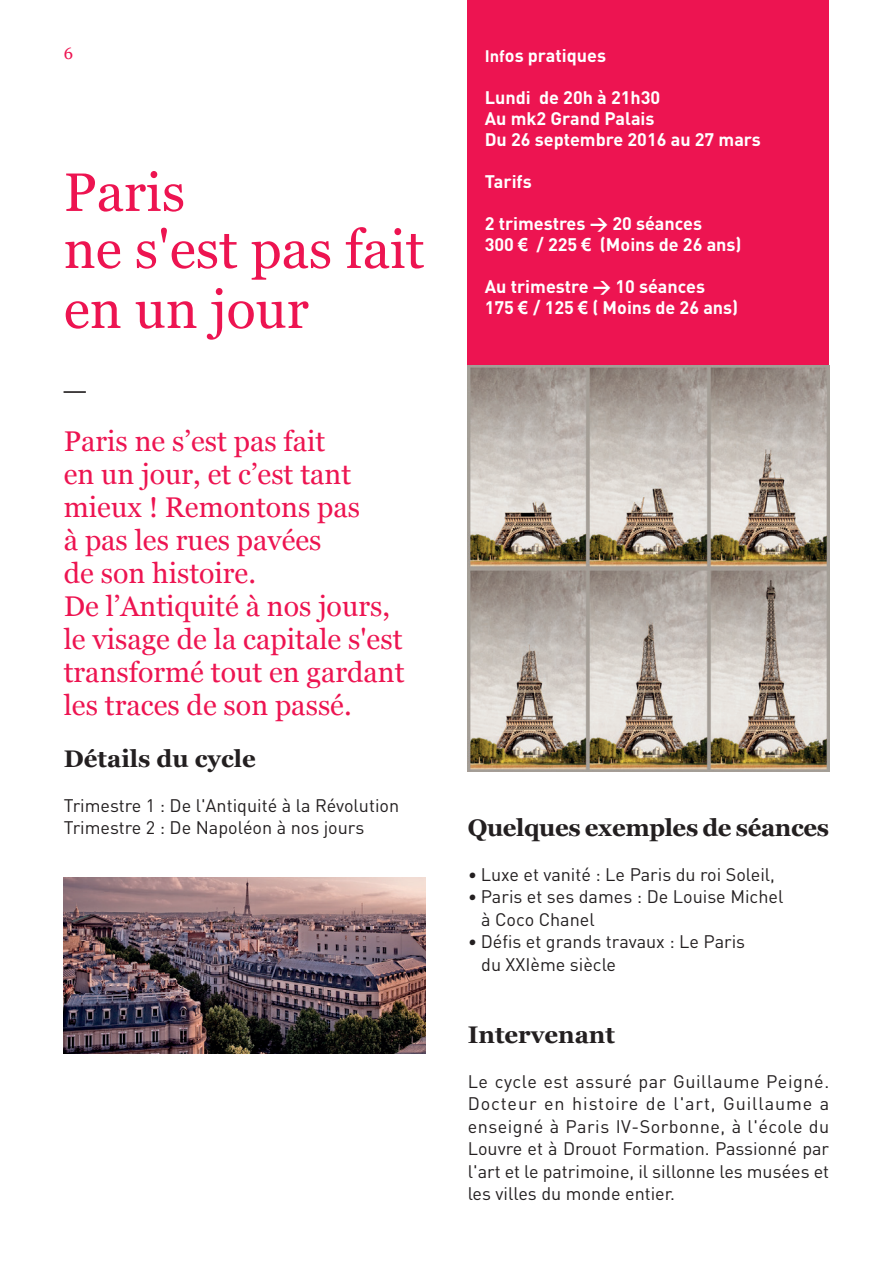
<style>
.page{position:relative;width:893px;height:1263px;background:#fff}
.page>*{position:absolute;margin:0;border:0;box-sizing:border-box;transform-origin:0 0}
.t1{font:54px/58.5px "Georgia";color:#ed1451}
.t2{font:34.5px "Georgia";color:#231f20}
.t3{font:28.5px/33px "Georgia";color:#ed1451}
.t4{font:700 24px "Georgia";letter-spacing:-.01em;color:#231f20}
.t5{font:18px/22.5px "DIN";color:#231f20}
.t6{font:700 18px/21px "DIN";color:#fff}
.t7{font:16.5px "Georgia";color:#ed1451}
.s1{font-size:16.5px}
.s2{font-family:"Arial"}
.s3{font-family:"Calibri";font-style:italic}
</style>
<div class="page">
<div style="left:468px;top:0;width:361px;height:366px;background:#ed1451"></div>
<img style="left:468px;top:366px;width:361px;height:406px">
<img style="left:64px;top:877px;width:361px;height:176px">
<p class="t7" style="left:64px;top:42px;width:11px">6</p>
<p class="t6" style="left:485px;top:44px;width:123px"><span class="s1">Inf</span>os pratiques</p>
<p class="t6" style="left:485px;top:86px;width:278px">Lundi de 20h à 21h30<br>Au mk2 Grand Palais<br>Du 26 septembre 2016 au 27 mars</p>
<p class="t6" style="left:485px;top:170px;width:49px">Tarifs</p>
<p class="t6" style="left:485px;top:212px;width:258px">2 trimestres &gt; 20 séances<br>300 <span class="s2">€</span> / 225 <span class="s2">€</span> (Moins de 26 ans)</p>
<p class="t6" style="left:485px;top:275px;width:255px">Au trimestre &gt; 10 séances<br>175 <span class="s2">€</span> / 125 <span class="s2">€</span> ( Moins de 26 ans)</p>
<h1 class="t1" style="left:64px;top:161px;width:362px">Paris<br>ne s'est pas fait en un jour</h1>
<h2 class="t2" style="left:64px;top:351px;width:24px">_</h2>
<h3 class="t3" style="left:64px;top:423px;width:342px">Paris ne s’est pas fait<br>en un jour, et c’est tant mieux ! Remontons pas<br>à pas les rues pavées<br>de son histoire.<br>De l’Antiquité à nos jours, le visage de la capitale s'est transformé tout en gardant les traces de son passé.</h3>
<h3 class="t4" style="left:64px;top:740px;width:193px">Détails du cycle</h3>
<p class="t5" style="left:64px;top:793px;width:337px">Trimestre 1 : De l'Antiquité à la Révolution<br>Trimestre 2 : De Napoléon à nos jours</p>
<h3 class="t4" style="left:468px;top:809px;width:363px">Quelques exemples de séances</h3>
<p class="t5" style="left:468px;top:863px;width:309px"><span class="s3">•</span> Luxe et vanité : Le Paris du roi Soleil,</p>
<p class="t5" style="left:481px;top:885px;width:304px;text-indent:-13px"><span class="s3">•</span> Paris et ses dames : De Louise Michel à Coco Chanel</p>
<p class="t5" style="left:481px;top:930px;width:265px;text-indent:-13px"><span class="s3">•</span> Défis et grands travaux : Le Paris du XXIème siècle</p>
<h3 class="t4" style="left:468px;top:1016px;width:149px">Intervenant</h3>
<p class="t5" style="left:468px;top:1070px;width:363px;text-align:justify">Le cycle est assuré par Guillaume Peigné.<br>Docteur en histoire de l'art, Guillaume a enseigné à Paris IV-Sorbonne, à l'école du Louvre et à Drouot Formation. Passionné par l'art et le patrimoine, il sillonne les musées et les villes du monde entier.</p>
</div>
